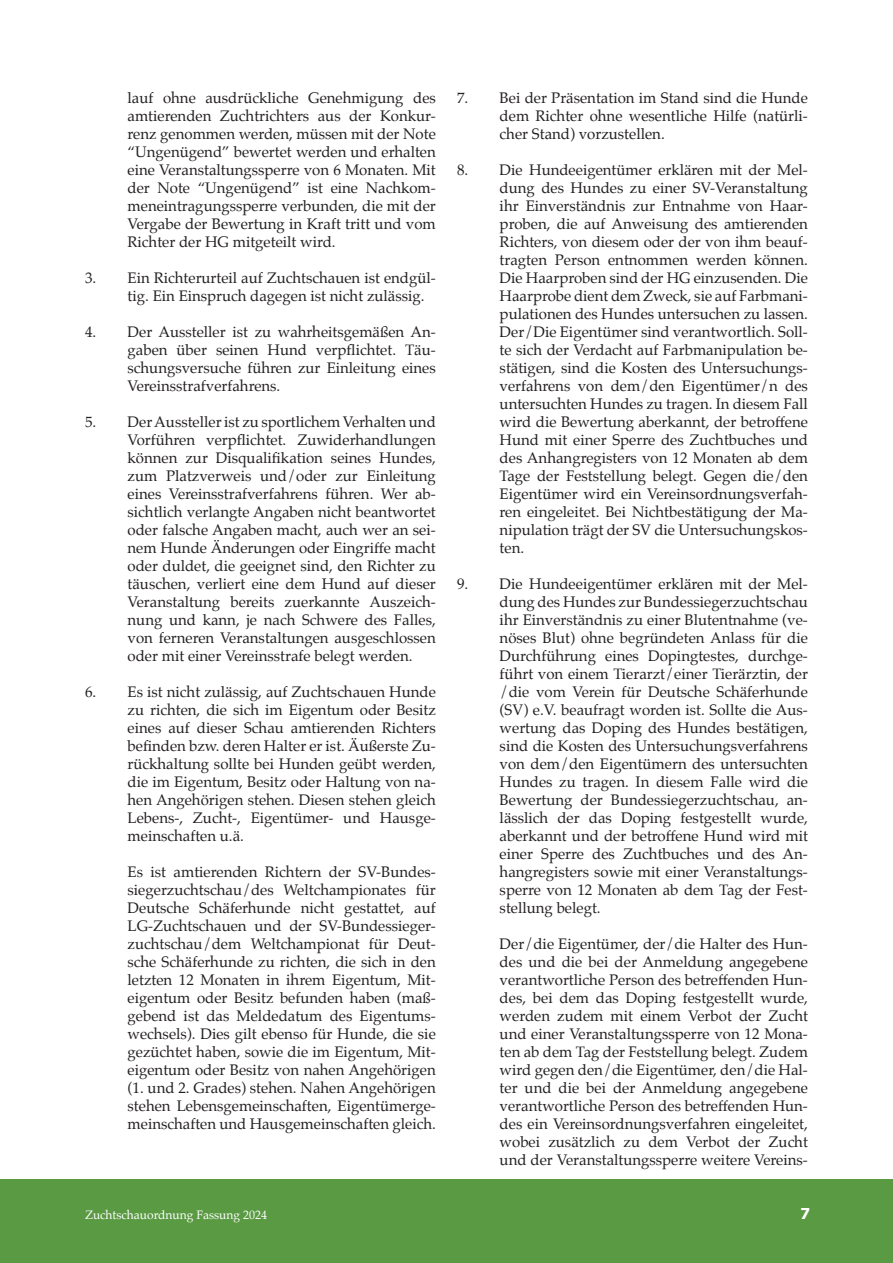
<style>
.page{position:relative;width:893px;height:1263px;background:#fff}
.page>*{position:absolute;margin:0;border:0;box-sizing:border-box;transform-origin:0 0}
.t1{font:15px/18px "Palatino";color:#231f20;text-align:justify}
.t2{font:700 15px "Tahoma";color:#fff}
.t3{font:12px "Palatino";color:#fff}
</style>
<div class="page">
<div style="left:0;top:1180px;width:893px;height:83px;background:#5a9a43"></div>
<p class="t1" style="left:128px;top:89px;width:310px">lauf ohne ausdrückliche Genehmigung des amtierenden Zuchtrichters aus der Konkur&shy;renz genommen werden, müssen mit der Note “Ungenügend” bewertet werden und erhalten eine Veranstaltungssperre von 6 Monaten. Mit der Note “Ungenügend” ist eine Nachkom&shy;meneintragungssperre verbunden, die mit der Vergabe der Bewertung in Kraft tritt und vom Richter der HG mitgeteilt wird.</p>
<p class="t1" style="left:128px;top:269px;width:310px;text-indent:-43px">3. Ein Richterurteil auf Zuchtschauen ist endgül&shy;tig. Ein Einspruch dagegen ist nicht zulässig.</p>
<p class="t1" style="left:128px;top:323px;width:310px;text-indent:-43px">4. Der Aussteller ist zu wahrheitsgemäßen An&shy;gaben über seinen Hund verpflichtet. Täu&shy;schungsversuche führen zur Einleitung eines Vereinsstrafverfahrens.</p>
<p class="t1" style="left:128px;top:413px;width:310px;text-indent:-43px">5. Der Aussteller ist zu sportlichem Verhalten und Vorführen verpflichtet. Zuwiderhandlungen können zur Disqualifikation seines Hundes, zum Platzverweis und/oder zur Einleitung eines Vereinsstrafverfahrens führen. Wer ab&shy;sichtlich verlangte Angaben nicht beantwortet oder falsche Angaben macht, auch wer an sei&shy;nem Hunde Änderungen oder Eingriffe macht oder duldet, die geeignet sind, den Richter zu täuschen, verliert eine dem Hund auf dieser Veranstaltung bereits zuerkannte Auszeich&shy;nung und kann, je nach Schwere des Falles, von ferneren Veranstaltungen ausgeschlossen oder mit einer Vereinsstrafe belegt werden.</p>
<p class="t1" style="left:128px;top:683px;width:310px;text-indent:-43px">6. Es ist nicht zulässig, auf Zuchtschauen Hunde zu richten, die sich im Eigentum oder Besitz eines auf dieser Schau amtierenden Richters befinden bzw. deren Halter er ist. Äußerste Zu&shy;rückhaltung sollte bei Hunden geübt werden, die im Eigentum, Besitz oder Haltung von na&shy;hen Angehörigen stehen. Diesen stehen gleich Lebens-, Zucht-, Eigentümer- und Hausge&shy;meinschaften u.ä.</p>
<p class="t1" style="left:128px;top:863px;width:310px">Es ist amtierenden Richtern der SV-Bundes&shy;siegerzuchtschau/des Weltchampionates für Deutsche Schäferhunde nicht gestattet, auf LG-Zuchtschauen und der SV-Bundessieger&shy;zuchtschau/dem Weltchampionat für Deut&shy;sche Schäferhunde zu richten, die sich in den letzten 12 Monaten in ihrem Eigentum, Mit&shy;eigentum oder Besitz befunden haben (maß&shy;gebend ist das Meldedatum des Eigentums&shy;wechsels). Dies gilt ebenso für Hunde, die sie gezüchtet haben, sowie die im Eigentum, Mit&shy;eigentum oder Besitz von nahen Angehörigen (1. und 2. Grades) stehen. Nahen Angehörigen stehen Lebensgemeinschaften, Eigentümerge&shy;meinschaften und Hausgemeinschaften gleich.</p>
<p class="t1" style="left:500px;top:89px;width:310px;text-indent:-43px">7. Bei der Präsentation im Stand sind die Hunde dem Richter ohne wesentliche Hilfe (natürli&shy;cher Stand) vorzustellen.</p>
<p class="t1" style="left:500px;top:161px;width:310px;text-indent:-43px">8. Die Hundeeigentümer erklären mit der Mel&shy;dung des Hundes zu einer SV-Veranstaltung ihr Einverständnis zur Entnahme von Haar&shy;proben, die auf Anweisung des amtierenden Richters, von diesem oder der von ihm beauf&shy;tragten Person entnommen werden können.<br>Die Haarproben sind der HG einzusenden. Die Haarprobe dient dem Zweck, sie auf Farbmani&shy;pulationen des Hundes untersuchen zu lassen.<br>Der/Die Eigentümer sind verantwortlich. Soll&shy;te sich der Verdacht auf Farbmanipulation be&shy;stätigen, sind die Kosten des Untersuchungs&shy;verfahrens von dem/den Eigentümer/n des untersuchten Hundes zu tragen. In diesem Fall wird die Bewertung aberkannt, der betroffene Hund mit einer Sperre des Zuchtbuches und des Anhangregisters von 12 Monaten ab dem Tage der Feststellung belegt. Gegen die/den Eigentümer wird ein Vereinsordnungsverfah&shy;ren eingeleitet. Bei Nichtbestätigung der Ma&shy;nipulation trägt der SV die Untersuchungskos&shy;ten.</p>
<p class="t1" style="left:500px;top:575px;width:310px;text-indent:-43px">9. Die Hundeeigentümer erklären mit der Mel&shy;dung des Hundes zur Bundessiegerzuchtschau ihr Einverständnis zu einer Blutentnahme (ve&shy;nöses Blut) ohne begründeten Anlass für die Durchführung eines Dopingtestes, durchge&shy;führt von einem Tierarzt/einer Tierärztin, der /die vom Verein für Deutsche Schäferhunde (SV) e.V. beaufragt worden ist. Sollte die Aus&shy;wertung das Doping des Hundes bestätigen, sind die Kosten des Untersuchungsverfahrens von dem/den Eigentümern des untersuchten Hundes zu tragen. In diesem Falle wird die Bewertung der Bundessiegerzuchtschau, an&shy;lässlich der das Doping festgestellt wurde, aberkannt und der betroffene Hund wird mit einer Sperre des Zuchtbuches und des An&shy;hangregisters sowie mit einer Veranstaltungs&shy;sperre von 12 Monaten ab dem Tag der Fest&shy;stellung belegt.</p>
<p class="t1" style="left:500px;top:935px;width:310px">Der/die Eigentümer, der/die Halter des Hun&shy;des und die bei der Anmeldung angegebene verantwortliche Person des betreffenden Hun&shy;des, bei dem das Doping festgestellt wurde, werden zudem mit einem Verbot der Zucht und einer Veranstaltungssperre von 12 Mona&shy;ten ab dem Tag der Feststellung belegt. Zudem wird gegen den/die Eigentümer, den/die Hal&shy;ter und die bei der Anmeldung angegebene verantwortliche Person des betreffenden Hun&shy;des ein Vereinsordnungsverfahren eingeleitet, wobei zusätzlich zu dem Verbot der Zucht und der Veranstaltungssperre weitere Vereins-</p>
<p class="t3" style="left:85px;top:1205px;width:184px">Zuchtschauordnung Fassung 2024</p>
<p class="t2" style="left:800px;top:1203px;width:11px">7</p>
</div>
